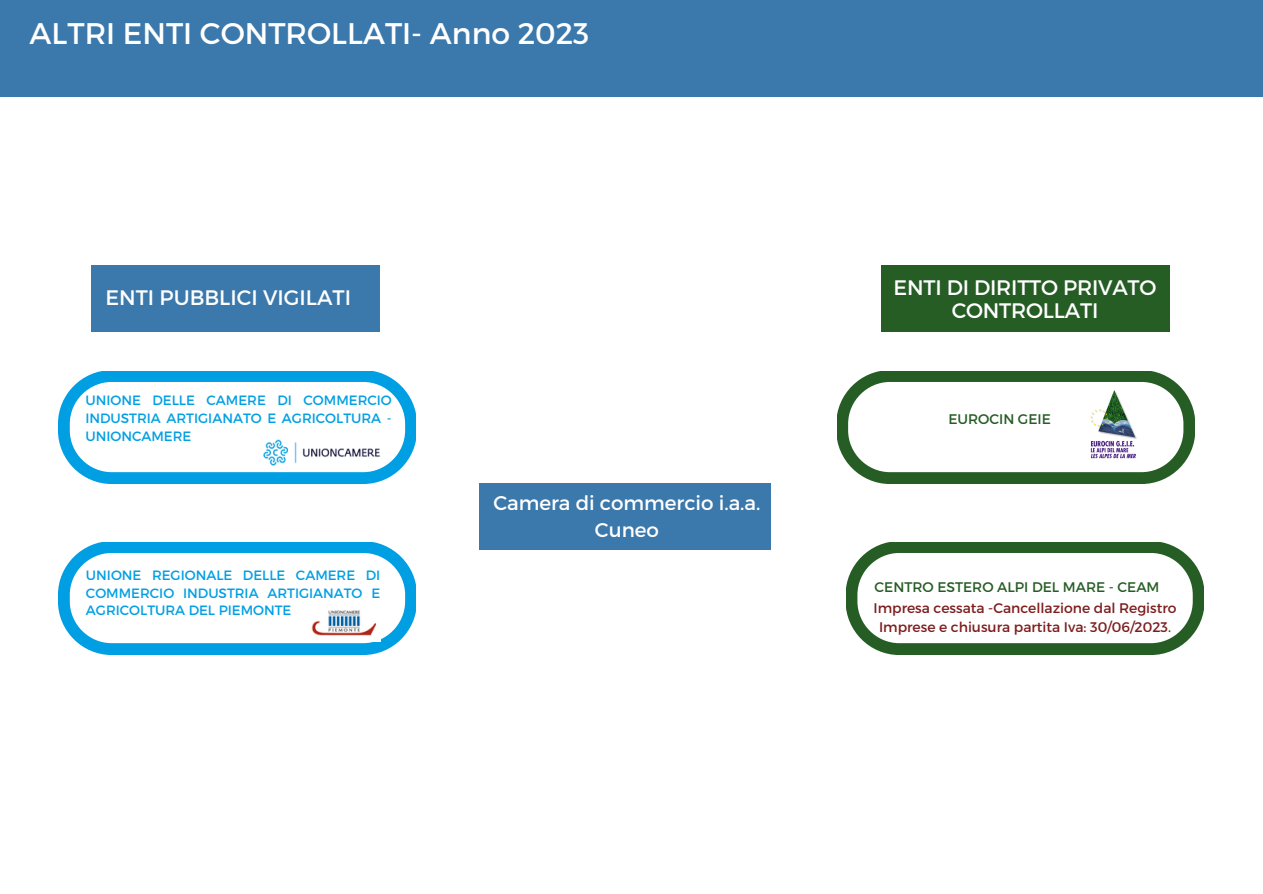
<style>
.page{position:relative;width:1263px;height:894px;background:#fff}
.page>*{position:absolute;margin:0;border:0;box-sizing:border-box;transform-origin:0 0}
.t1{font:29.85px "Montserrat";color:#fff}
.t2{font:21px/22.5px "Montserrat";letter-spacing:-.01em;color:#fff;text-align:center}
.t3{font:19.8px/27px "Montserrat";color:#fff;text-align:center}
.t4{font:13.95px/19.2px "Montserrat";color:#7d1c1d;text-align:center}
.t5{font:13.95px "Montserrat";color:#265d25}
.t6{font:13.5px/18px "Montserrat";color:#009fe3;text-align:justify}
.s1{color:#265d25}
</style>
<div class="page">
<div style="left:0;top:0;width:1263px;height:96px;background:#3b78ab"></div>
<div style="left:480px;top:483px;width:291px;height:66px;background:#3b78ab"></div>
<svg style="left:59px;top:371px;width:357px;height:112px"></svg>
<div style="left:92px;top:265px;width:288px;height:66px;background:#3b78ab"></div>
<img style="left:263px;top:438px;width:118px;height:28px">
<svg style="left:59px;top:542px;width:357px;height:112px"></svg>
<img style="left:302px;top:604px;width:79px;height:37px">
<div style="left:881px;top:265px;width:289px;height:66px;background:#265d25"></div>
<svg style="left:837px;top:371px;width:357px;height:112px"></svg>
<img style="left:1083px;top:388px;width:62px;height:74px">
<svg style="left:846px;top:542px;width:358px;height:112px"></svg>
<h2 class="t1" style="left:30px;top:14px;width:561px">ALTRI ENTI CONTROLLATI- Anno 2023</h2>
<p class="t2" style="left:105px;top:285px;width:247px">ENTI PUBBLICI VIGILATI</p>
<p class="t6" style="left:85px;top:390px;width:308px">UNIONE DELLE CAMERE DI COMMERCIO INDUSTRIA ARTIGIANATO E AGRICOLTURA - UNIONCAMERE</p>
<p class="t6" style="left:86px;top:565px;width:296px">UNIONE REGIONALE DELLE CAMERE DI COMMERCIO INDUSTRIA ARTIGIANATO E AGRICOLTURA DEL PIEMONTE</p>
<p class="t3" style="left:493px;top:488px;width:269px">Camera di commercio i.a.a.<br>Cuneo</p>
<p class="t2" style="left:894px;top:275px;width:264px">ENTI DI DIRITTO PRIVATO<br>CONTROLLATI</p>
<h3 class="t5" style="left:948px;top:409px;width:104px">EUROCIN GEIE</h3>
<p class="t5" style="left:875px;top:578px;width:286px">CENTRO ESTERO ALPI DEL MARE - CEAM</p>
<h2 class="t4" style="left:873px;top:597px;width:305px">Impresa cessata -Cancellazione dal Registro<br>Imprese e chiusura partita Iva: 30/06/2023<span class="s1">.</span></h2>
</div>
